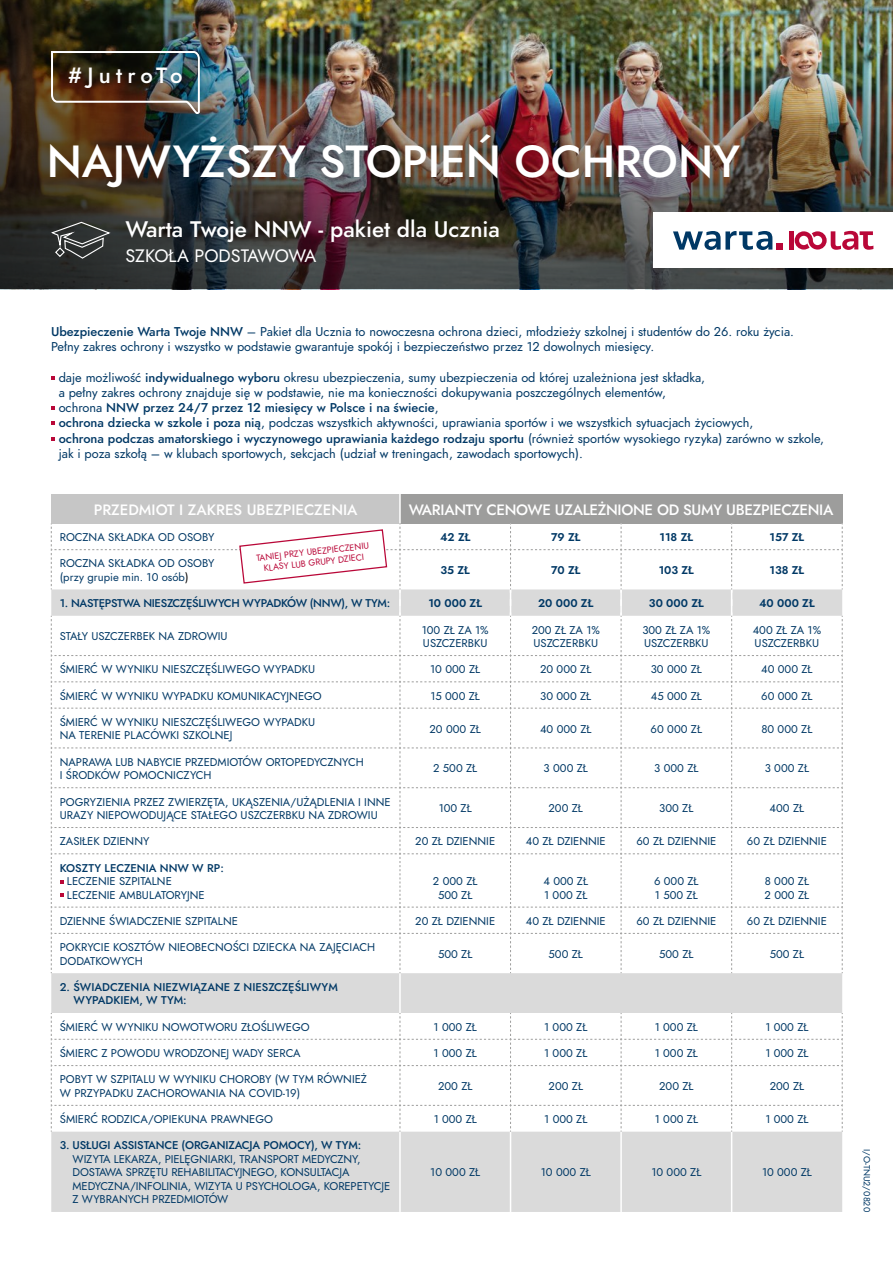
<style>
.page{position:relative;width:893px;height:1263px;background:#fff}
.page>*{position:absolute;margin:0;border:0;box-sizing:border-box;transform-origin:0 0}
.t1{font:500 45px "Jost";color:#fff}
.t2{font:500 22.5px "Jost";color:#fff}
.t3{font:500 22.05px "Jost";letter-spacing:.23em;color:#fff}
.t4{font:18px "Jost";color:#fff}
.t5{font:500 15px "Jost";letter-spacing:-.02em;color:#fff}
.t6{font:500 15px "Jost";color:#fff}
.t7{font:12.75px/15.3px "Jost";color:#003865}
.t8{font:11.25px/13.5px "Jost";color:#003865}
.t9{font:500 11.25px/13.5px "Jost";letter-spacing:-.01em;color:#003865}
.t10{font:11.25px "Jost Semi";color:#003865}
.t11{font:9px/10.8px "Jost";color:#b90738;text-align:center}
.t12{font:9px "Jost";color:#003865}
.s1{font-weight:500}
.s2{color:#000}
</style>
<div class="page">
<img style="left:337px;top:0;width:556px;height:289px">
<img style="left:337px;top:21px;width:556px;height:267px">
<img style="left:0;top:0;width:337px;height:289px">
<div style="left:51px;top:494px;width:349px;height:29px;background:#c6c6c6"></div>
<div style="left:400px;top:494px;width:442px;height:29px;background:#9d9d9c"></div>
<div style="left:51px;top:973px;width:791px;height:239px;background:#dadada"></div>
<hr style="left:399px;top:494px;width:2px;height:29px;background:#fff">
<hr style="left:399px;top:973px;width:2px;height:40px;background:#fff">
<hr style="left:399px;top:1132px;width:2px;height:80px;background:#fff">
<hr style="left:510px;top:1132px;width:1px;height:80px;background:#fff">
<hr style="left:620px;top:1132px;width:2px;height:80px;background:#fff">
<hr style="left:731px;top:1132px;width:1px;height:80px;background:#fff">
<svg style="left:51px;top:1013px;width:792px;height:119px"></svg>
<svg style="left:51px;top:523px;width:792px;height:450px"></svg>
<div style="left:653px;top:213px;width:240px;height:55px;background:#fff"></div>
<div style="left:776px;top:244px;width:7px;height:6px;background:#b90738"></div>
<svg style="left:673px;top:231px;width:99px;height:19px"></svg>
<hr style="left:789px;top:231px;width:4px;height:19px;background:#b90738">
<svg style="left:795px;top:231px;width:78px;height:19px"></svg>
<svg style="left:51px;top:376px;width:4px;height:3px"></svg>
<svg style="left:51px;top:406px;width:4px;height:4px"></svg>
<svg style="left:51px;top:421px;width:4px;height:4px"></svg>
<svg style="left:51px;top:437px;width:4px;height:4px"></svg>
<svg style="left:50px;top:221px;width:62px;height:39px"></svg>
<img style="left:50px;top:50px;width:151px;height:67px">
<h3 class="t3" style="left:68px;top:60px;width:116px">#JutroTo</h3>
<h1 class="t1" style="left:47px;top:130px;width:695px">NAJWYŻSZY STOPIEŃ OCHRONY</h1>
<h2 class="t2" style="left:125px;top:213px;width:376px">Warta Twoje NNW - pakiet dla Ucznia</h2>
<h3 class="t4" style="left:125px;top:244px;width:193px">SZKOŁA PODSTAWOWA</h3>
<p class="t7" style="left:51px;top:324px;width:744px"><span class="s1">Ubezpieczenie Warta Twoje NNW</span> – Pakiet dla Ucznia to nowoczesna ochrona dzieci, młodzieży szkolnej i studentów do 26. roku życia.<br>Pełny zakres ochrony i wszystko w podstawie gwarantuje spokój i bezpieczeństwo przez 12 dowolnych miesięcy.</p>
<p class="t7" style="left:59px;top:370px;width:767px">daje możliwość <span class="s1">indywidualnego wyboru</span> okresu ubezpieczenia, sumy ubezpieczenia od której uzależniona jest składka,<br>a pełny zakres ochrony znajduje się w podstawie, nie ma konieczności dokupywania poszczególnych elementów,<br>ochrona <span class="s1">NNW przez 24/7 przez 12 miesięcy w Polsce i na świecie</span>,<br><span class="s1">ochrona dziecka w szkole i poza nią</span>, podczas wszystkich aktywności, uprawiania sportów i we wszystkich sytuacjach życiowych,<br><span class="s1">ochrona podczas amatorskiego i wyczynowego uprawiania każdego rodzaju sportu</span> (również sportów wysokiego ryzyka) zarówno w szkole, jak i poza szkołą – w klubach sportowych, sekcjach (udział w treningach, zawodach sportowych).</p>
<h3 class="t6" style="left:94px;top:499px;width:265px">PRZEDMIOT I ZAKRES UBEZPIECZENIA</h3>
<h3 class="t5" style="left:409px;top:499px;width:426px">WARIANTY CENOWE UZALEŻNIONE OD SUMY UBEZPIECZENIA</h3>
<p class="t8" style="left:60px;top:531px;width:156px">ROCZNA SKŁADKA OD OSOBY</p>
<p class="t10" style="left:440px;top:529px;width:32px">42 ZŁ</p>
<p class="t10" style="left:551px;top:529px;width:31px">79 ZŁ</p>
<p class="t10" style="left:660px;top:529px;width:35px">118 ZŁ</p>
<p class="t10" style="left:769px;top:529px;width:36px">157 ZŁ</p>
<p class="t8" style="left:60px;top:557px;width:156px">ROCZNA SKŁADKA OD OSOBY (przy grupie min. 10 osób<span class="s2">)</span></p>
<p class="t10" style="left:440px;top:562px;width:31px">35 ZŁ</p>
<p class="t10" style="left:551px;top:562px;width:31px">70 ZŁ</p>
<p class="t10" style="left:659px;top:562px;width:37px">103 ZŁ</p>
<p class="t10" style="left:769px;top:562px;width:36px">138 ZŁ</p>
<p class="t9" style="left:60px;top:597px;width:332px">1. NASTĘPSTWA NIESZCZĘŚLIWYCH WYPADKÓW (NNW), W TYM:</p>
<p class="t10" style="left:428px;top:595px;width:55px">10 000 ZŁ</p>
<p class="t10" style="left:538px;top:595px;width:57px">20 000 ZŁ</p>
<p class="t10" style="left:649px;top:595px;width:56px">30 000 ZŁ</p>
<p class="t10" style="left:759px;top:595px;width:57px">40 000 ZŁ</p>
<p class="t8" style="left:60px;top:630px;width:169px">STAŁY USZCZERBEK NA ZDROWIU</p>
<p class="t8" style="left:422px;top:623px;width:68px">100 ZŁ ZA 1%<br>USZCZERBKU</p>
<p class="t8" style="left:532px;top:623px;width:70px">200 ZŁ ZA 1%<br>USZCZERBKU</p>
<p class="t8" style="left:642px;top:623px;width:70px">300 ZŁ ZA 1%<br>USZCZERBKU</p>
<p class="t8" style="left:753px;top:623px;width:70px">400 ZŁ ZA 1%<br>USZCZERBKU</p>
<p class="t8" style="left:60px;top:663px;width:257px">ŚMIERĆ W WYNIKU NIESZCZĘŚLIWEGO WYPADKU</p>
<p class="t8" style="left:430px;top:663px;width:52px">10 000 ZŁ</p>
<p class="t8" style="left:540px;top:663px;width:53px">20 000 ZŁ</p>
<p class="t8" style="left:651px;top:663px;width:53px">30 000 ZŁ</p>
<p class="t8" style="left:761px;top:663px;width:53px">40 000 ZŁ</p>
<p class="t8" style="left:60px;top:689px;width:264px">ŚMIERĆ W WYNIKU WYPADKU KOMUNIKACYJNEGO</p>
<p class="t8" style="left:430px;top:689px;width:51px">15 000 ZŁ</p>
<p class="t8" style="left:540px;top:689px;width:53px">30 000 ZŁ</p>
<p class="t8" style="left:651px;top:689px;width:53px">45 000 ZŁ</p>
<p class="t8" style="left:761px;top:689px;width:53px">60 000 ZŁ</p>
<p class="t8" style="left:60px;top:715px;width:257px">ŚMIERĆ W WYNIKU NIESZCZĘŚLIWEGO WYPADKU<br>NA TERENIE PLACÓWKI SZKOLNEJ</p>
<p class="t8" style="left:430px;top:722px;width:53px">20 000 ZŁ</p>
<p class="t8" style="left:540px;top:722px;width:53px">40 000 ZŁ</p>
<p class="t8" style="left:651px;top:722px;width:53px">60 000 ZŁ</p>
<p class="t8" style="left:761px;top:722px;width:53px">80 000 ZŁ</p>
<p class="t8" style="left:60px;top:755px;width:305px">NAPRAWA LUB NABYCIE PRZEDMIOTÓW ORTOPEDYCZNYCH<br>I ŚRODKÓW POMOCNICZYCH</p>
<p class="t8" style="left:433px;top:762px;width:46px">2 500 ZŁ</p>
<p class="t8" style="left:544px;top:762px;width:46px">3 000 ZŁ</p>
<p class="t8" style="left:654px;top:762px;width:46px">3 000 ZŁ</p>
<p class="t8" style="left:765px;top:762px;width:46px">3 000 ZŁ</p>
<p class="t8" style="left:60px;top:795px;width:332px">POGRYZIENIA PRZEZ ZWIERZĘTA, UKĄSZENIA/UŻĄDLENIA I INNE<br>URAZY NIEPOWODUJĄCE STAŁEGO USZCZERBKU NA ZDROWIU</p>
<p class="t8" style="left:439px;top:802px;width:35px">100 ZŁ</p>
<p class="t8" style="left:549px;top:802px;width:36px">200 ZŁ</p>
<p class="t8" style="left:659px;top:802px;width:36px">300 ZŁ</p>
<p class="t8" style="left:770px;top:802px;width:36px">400 ZŁ</p>
<p class="t8" style="left:60px;top:835px;width:91px">ZASIŁEK DZIENNY</p>
<p class="t8" style="left:415px;top:835px;width:81px">20 ZŁ DZIENNIE</p>
<p class="t8" style="left:526px;top:835px;width:82px">40 ZŁ DZIENNIE</p>
<p class="t8" style="left:636px;top:835px;width:81px">60 ZŁ DZIENNIE</p>
<p class="t8" style="left:747px;top:835px;width:81px">60 ZŁ DZIENNIE</p>
<p class="t9" style="left:60px;top:861px;width:166px">KOSZTY LECZENIA NNW W RP:</p>
<p class="t8" style="left:67px;top:874px;width:139px">LECZENIE SZPITALNE<br>LECZENIE AMBULATORYJNE</p>
<p class="t8" style="left:433px;top:874px;width:46px;text-align:center">2 000 ZŁ<br>500 ZŁ</p>
<p class="t8" style="left:543px;top:874px;width:46px">4 000 ZŁ<br>1 000 ZŁ</p>
<p class="t8" style="left:654px;top:874px;width:46px">6 000 ZŁ<br>1 500 ZŁ</p>
<p class="t8" style="left:765px;top:874px;width:46px">8 000 ZŁ<br>2 000 ZŁ</p>
<p class="t8" style="left:60px;top:914px;width:180px">DZIENNE ŚWIADCZENIE SZPITALNE</p>
<p class="t8" style="left:415px;top:914px;width:81px">20 ZŁ DZIENNIE</p>
<p class="t8" style="left:526px;top:914px;width:82px">40 ZŁ DZIENNIE</p>
<p class="t8" style="left:636px;top:914px;width:81px">60 ZŁ DZIENNIE</p>
<p class="t8" style="left:747px;top:914px;width:81px">60 ZŁ DZIENNIE</p>
<p class="t8" style="left:60px;top:941px;width:317px">POKRYCIE KOSZTÓW NIEOBECNOŚCI DZIECKA NA ZAJĘCIACH<br>DODATKOWYCH</p>
<p class="t8" style="left:438px;top:947px;width:36px">500 ZŁ</p>
<p class="t8" style="left:549px;top:947px;width:36px">500 ZŁ</p>
<p class="t8" style="left:659px;top:947px;width:36px">500 ZŁ</p>
<p class="t8" style="left:770px;top:947px;width:36px">500 ZŁ</p>
<p class="t9" style="left:73px;top:980px;width:266px;text-indent:-14px">2. ŚWIADCZENIA NIEZWIĄZANE Z NIESZCZĘŚLIWYM<br>WYPADKIEM, W TYM:</p>
<p class="t8" style="left:60px;top:1020px;width:251px">ŚMIERĆ W WYNIKU NOWOTWORU ZŁOŚLIWEGO</p>
<p class="t8" style="left:434px;top:1020px;width:45px">1 000 ZŁ</p>
<p class="t8" style="left:544px;top:1020px;width:45px">1 000 ZŁ</p>
<p class="t8" style="left:655px;top:1020px;width:45px">1 000 ZŁ</p>
<p class="t8" style="left:765px;top:1020px;width:45px">1 000 ZŁ</p>
<p class="t8" style="left:60px;top:1046px;width:242px">ŚMIERC Z POWODU WRODZONEJ WADY SERCA</p>
<p class="t8" style="left:434px;top:1046px;width:45px">1 000 ZŁ</p>
<p class="t8" style="left:544px;top:1046px;width:45px">1 000 ZŁ</p>
<p class="t8" style="left:655px;top:1046px;width:45px">1 000 ZŁ</p>
<p class="t8" style="left:765px;top:1046px;width:45px">1 000 ZŁ</p>
<p class="t8" style="left:60px;top:1073px;width:309px">POBYT W SZPITALU W WYNIKU CHOROBY (W TYM RÓWNIEŻ<br>W PRZYPADKU ZACHOROWANIA NA COVID-19)</p>
<p class="t8" style="left:438px;top:1079px;width:36px">200 ZŁ</p>
<p class="t8" style="left:549px;top:1079px;width:36px">200 ZŁ</p>
<p class="t8" style="left:659px;top:1079px;width:36px">200 ZŁ</p>
<p class="t8" style="left:770px;top:1079px;width:36px">200 ZŁ</p>
<p class="t8" style="left:60px;top:1112px;width:215px">ŚMIERĆ RODZICA/OPIEKUNA PRAWNEGO</p>
<p class="t8" style="left:434px;top:1112px;width:45px">1 000 ZŁ</p>
<p class="t8" style="left:544px;top:1112px;width:45px">1 000 ZŁ</p>
<p class="t8" style="left:655px;top:1112px;width:45px">1 000 ZŁ</p>
<p class="t8" style="left:765px;top:1112px;width:45px">1 000 ZŁ</p>
<p class="t9" style="left:60px;top:1139px;width:303px">3. USŁUGI ASSISTANCE (ORGANIZACJA POMOCY), W TYM:</p>
<p class="t8" style="left:73px;top:1152px;width:319px">WIZYTA LEKARZA, PIELĘGNIARKI, TRANSPORT MEDYCZNY, DOSTAWA SPRZĘTU REHABILITACYJNEGO, KONSULTACJA MEDYCZNA/INFOLINIA, WIZYTA U PSYCHOLOGA, KOREPETYCJE Z WYBRANYCH PRZEDMIOTÓW</p>
<p class="t11" style="left:256px;top:553px;width:115px;rotate:-7deg">TANIEJ PRZY UBEZPIECZENIU<br>KLASY LUB GRUPY DZIECI</p>
<p class="t8" style="left:430px;top:1166px;width:52px">10 000 ZŁ</p>
<p class="t8" style="left:541px;top:1166px;width:52px">10 000 ZŁ</p>
<p class="t8" style="left:651px;top:1166px;width:52px">10 000 ZŁ</p>
<p class="t8" style="left:762px;top:1166px;width:52px">10 000 ZŁ</p>
<p class="t12" style="left:873px;top:1149px;width:65px;rotate:90deg">I/O-TNU2/0820</p>
</div>
